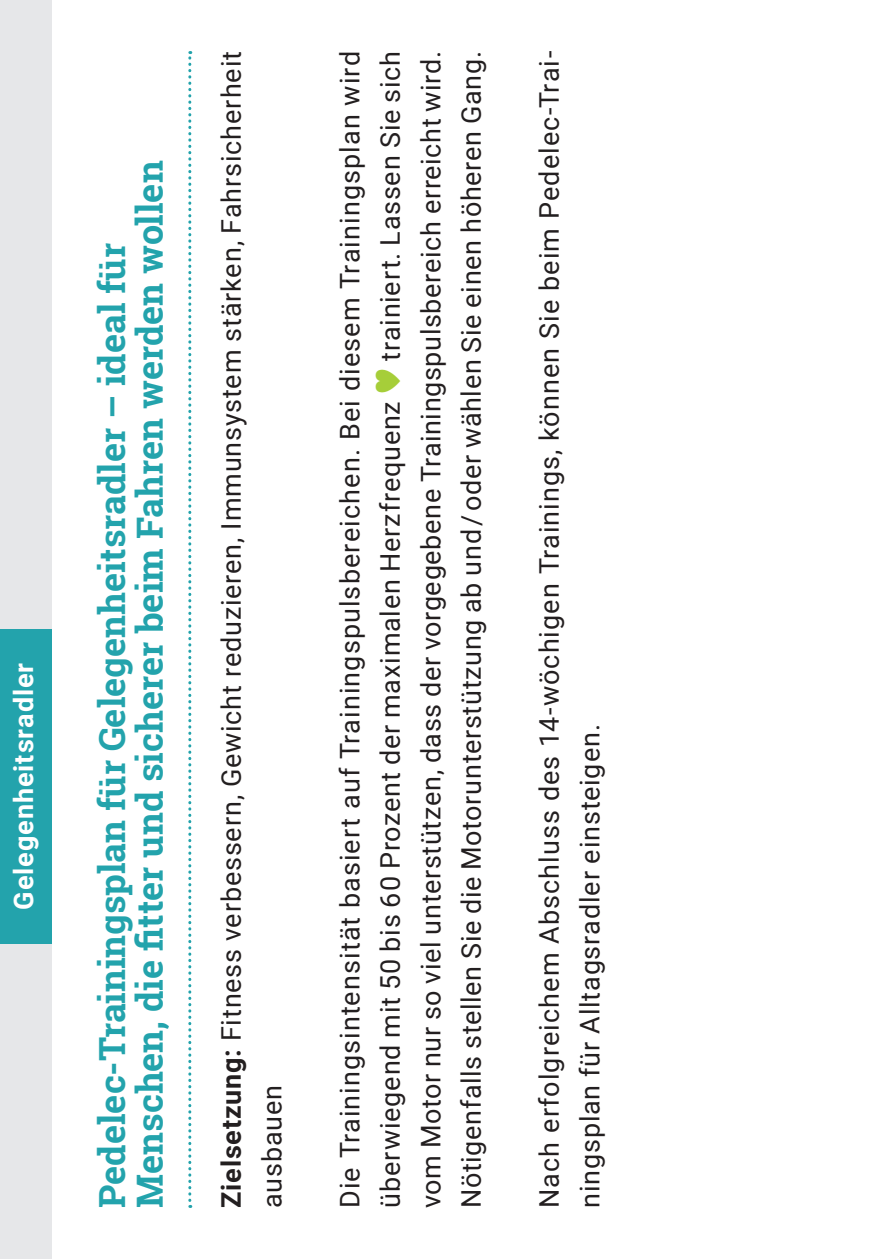
<style>
.page{position:relative;width:893px;height:1259px;background:#fff}
.page>*{position:absolute;margin:0;border:0;box-sizing:border-box;transform-origin:0 0}
.t1{font:700 36px/37.5px "Roboto Slab";color:#23a3ac}
.t2{font:27px/40.5px "Roboto";letter-spacing:.03em;color:#231f20}
.t3{font:700 27px "Roboto";letter-spacing:.035em;color:#fff}
.s1{font-weight:700}
.s2{font-family:"Adria Grotesk";font-size:36px;color:#a6ce39}
</style>
<div class="page">
<div style="left:0;top:0;width:51px;height:1259px;background:#e6e7e9"></div>
<svg style="left:188px;top:51px;width:3px;height:1157px"></svg>
<div style="left:0;top:629px;width:51px;height:315px;background:#23a3ac"></div>
<p class="t3" style="left:4px;top:909px;width:248px;rotate:-90deg">Gelegenheitsradler</p>
<h1 class="t1" style="left:93px;top:1208px;width:1049px;rotate:-90deg">Pedelec-Trainingsplan für Gelegenheitsradler – ideal für<br>Menschen, die fitter und sicherer beim Fahren werden wollen</h1>
<p class="t2" style="left:210px;top:1208px;width:1158px;rotate:-90deg"><span class="s1">Zielsetzung:</span> Fitness verbessern, Gewicht reduzieren, Immunsystem stärken, Fahrsicherheit ausbauen</p>
<p class="t2" style="left:328px;top:1208px;width:1158px;text-align:justify;rotate:-90deg">Die Trainingsintensität basiert auf Trainingspulsbereichen. Bei diesem Trainingsplan wird überwiegend mit 50 bis 60 Prozent der maximalen Herzfrequenz <span class="s2">♥</span> trainiert. Lassen Sie sich vom Motor nur so viel unterstützen, dass der vorgegebene Trainingspulsbereich erreicht wird.<br>Nötigenfalls stellen Sie die Motorunterstützung ab und / oder wählen Sie einen höheren Gang.</p>
<p class="t2" style="left:528px;top:1208px;width:1158px;rotate:-90deg">Nach erfolgreichem Abschluss des 14-wöchigen Trainings, können Sie beim Pedelec-Trai&shy;ningsplan für Alltagsradler einsteigen.</p>
</div>
